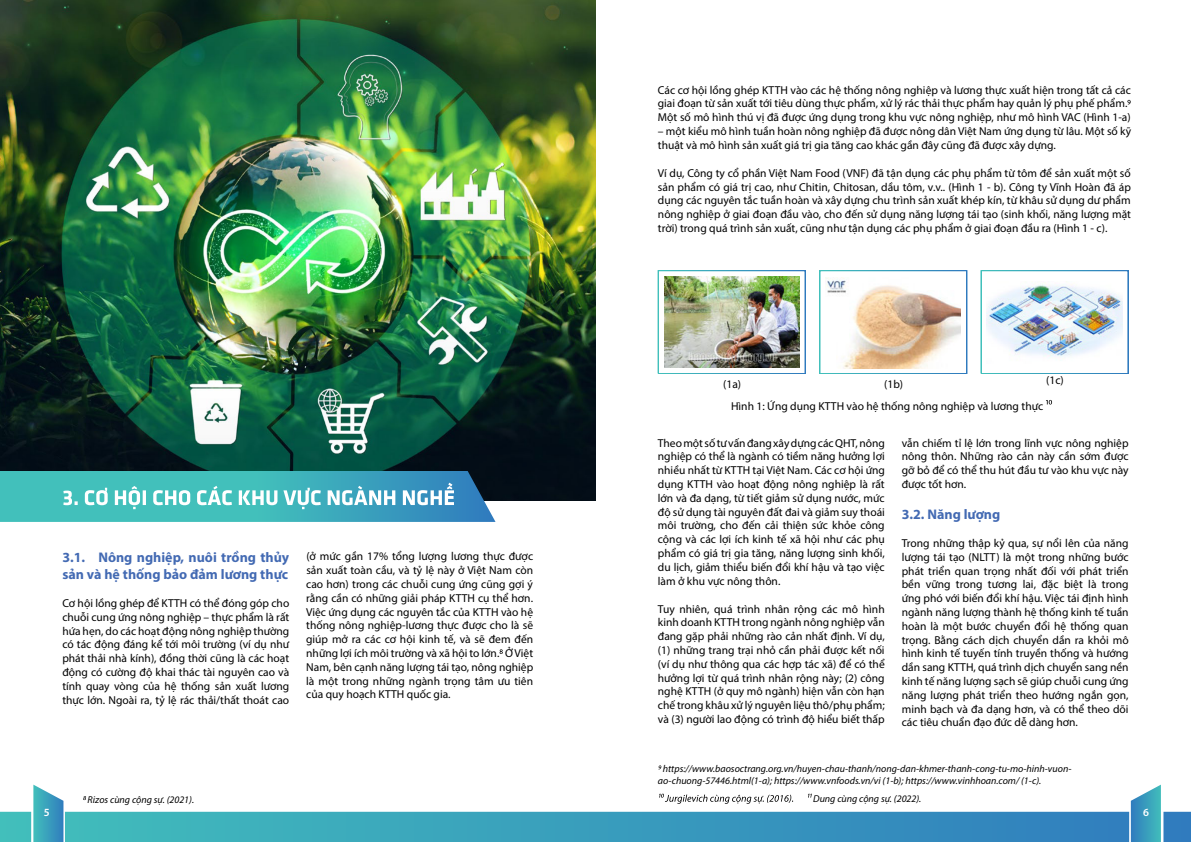
<style>
.page{position:relative;width:1191px;height:842px;background:#fff}
.page>*{position:absolute;margin:0;border:0;box-sizing:border-box;transform-origin:0 0}
.t1{font:700 14px/16.8px "Myriad Pro";color:#436ab3}
.t2{font:11.5px/13.8px "Myriad Pro";color:#000;text-align:justify}
.t3{font:600 11px "Myriad Pro";color:#fff}
.t4{font:italic 10px/12px "Myriad Pro";color:#000}
</style>
<div class="page">
<img style="left:0;top:0;width:595px;height:501px">
<svg style="left:0;top:471px;width:495px;height:51px;background:#53b6bf"></svg>
<svg style="left:1046px;top:400px;width:6px;height:4px"></svg>
<svg style="left:499px;top:649px;width:4px;height:5px"></svg>
<img style="left:657px;top:270px;width:149px;height:104px">
<svg style="left:819px;top:270px;width:148px;height:104px"></svg>
<img style="left:980px;top:270px;width:149px;height:104px">
<svg style="left:0;top:785px;width:1191px;height:57px"></svg>
<p class="t2" style="left:658px;top:83px;width:474px;text-align:left">Các cơ hội lồng ghép KTTH vào các hệ thống nông nghiệp và lương thực xuất hiện trong tất cả các giai đoạn từ sản xuất tới tiêu dùng thực phẩm, xử lý rác thải thực phẩm hay quản lý phụ phế phẩm.<br>Một số mô hình thú vị đã được ứng dụng trong khu vực nông nghiệp, như mô hình VAC (Hình 1-a)</p>
<p class="t2" style="left:658px;top:124px;width:475px">– một kiểu mô hình tuần hoàn nông nghiệp đã được nông dân Việt Nam ứng dụng từ lâu. Một số kỹ thuật và mô hình sản xuất giá trị gia tăng cao khác gần đây cũng đã được xây dựng.</p>
<p class="t2" style="left:658px;top:166px;width:474px">Ví dụ, Công ty cổ phần Việt Nam Food (VNF) đã tận dụng các phụ phẩm từ tôm để sản xuất một số sản phẩm có giá trị cao, như Chitin, Chitosan, dầu tôm, v.v.. (Hình 1 - b). Công ty Vĩnh Hoàn đã áp dụng các nguyên tắc tuần hoàn và xây dựng chu trình sản xuất khép kín, từ khâu sử dụng dư phẩm nông nghiệp ở giai đoạn đầu vào, cho đến sử dụng năng lượng tái tạo (sinh khối, năng lượng mặt trời) trong quá trình sản xuất, cũng như tận dụng các phụ phẩm ở giai đoạn đầu ra (Hình 1 - c).</p>
<p class="t2" style="left:723px;top:377px;width:19px">(1a)</p>
<p class="t2" style="left:884px;top:377px;width:20px">(1b)</p>
<p class="t2" style="left:1046px;top:373px;width:19px">(1c)</p>
<p class="t1" style="left:62px;top:549px;width:228px">3.1. Nông nghiệp, nuôi trồng thủy sản và hệ thống bảo đảm lương thực</p>
<p class="t2" style="left:62px;top:596px;width:228px">Cơ hội lồng ghép để KTTH có thể đóng góp cho chuỗi cung ứng nông nghiệp – thực phẩm là rất hứa hẹn, do các hoạt động nông nghiệp thường có tác động đáng kể tới môi trường (ví dụ như phát thải nhà kính), đồng thời cũng là các hoạt động có cường độ khai thác tài nguyên cao và tính quay vòng của hệ thống sản xuất lương thực lớn. Ngoài ra, tỷ lệ rác thải/thất thoát cao</p>
<p class="t2" style="left:306px;top:549px;width:228px">(ở mức gần 17% tổng lượng lương thực được sản xuất toàn cầu, và tỷ lệ này ở Việt Nam còn cao hơn) trong các chuỗi cung ứng cũng gợi ý rằng cần có những giải pháp KTTH cụ thể hơn.<br>Việc ứng dụng các nguyên tắc của KTTH vào hệ thống nông nghiệp-lương thực được cho là sẽ giúp mở ra các cơ hội kinh tế, và sẽ đem đến những lợi ích môi trường và xã hội to lớn. ỞViệt Nam, bên cạnh năng lượng tái tạo, nông nghiệp là một trong những ngành trọng tâm ưu tiên của quy hoạch KTTH quốc gia.</p>
<p class="t2" style="left:731px;top:399px;width:314px">Hình 1: Ứng dụng KTTH vào hệ thống nông nghiệp và lương thực</p>
<p class="t2" style="left:658px;top:436px;width:228px">TheomộtsốtưvấnđangxâydựngcácQHT,nông nghiệp có thể là ngành có tiềm năng hưởng lợi nhiều nhất từ KTTH tại Việt Nam. Các cơ hội ứng dụng KTTH vào hoạt động nông nghiệp là rất lớn và đa dạng, từ tiết giảm sử dụng nước, mức độ sử dụng tài nguyên đất đai và giảm suy thoái môi trường, cho đến cải thiện sức khỏe công cộng và các lợi ích kinh tế xã hội như các phụ phẩm có giá trị gia tăng, năng lượng sinh khối, du lịch, giảm thiểu biến đổi khí hậu và tạo việc làm ở khu vực nông thôn.</p>
<p class="t2" style="left:658px;top:602px;width:228px">Tuy nhiên, quá trình nhân rộng các mô hình kinh doanh KTTH trong ngành nông nghiệp vẫn đang gặp phải những rào cản nhất định. Ví dụ, (1) những trang trại nhỏ cần phải được kết nối (ví dụ như thông qua các hợp tác xã) để có thể hưởng lợi từ quá trình nhân rộng này; (2) công nghệ KTTH (ở quy mô ngành) hiện vẫn còn hạn chế trong khâu xử lý nguyên liệu thô/phụ phẩm; và (3) người lao động có trình độ hiểu biết thấp</p>
<p class="t2" style="left:901px;top:436px;width:228px">vẫn chiếm tỉ lệ lớn trong lĩnh vực nông nghiệp nông thôn. Những rào cản này cần sớm được gỡ bỏ để có thể thu hút đầu tư vào khu vực này được tốt hơn.</p>
<p class="t1" style="left:901px;top:505px;width:100px">3.2. Năng lượng</p>
<p class="t2" style="left:901px;top:536px;width:228px">Trong những thập kỷ qua, sự nổi lên của năng lượng tái tạo (NLTT) là một trong những bước phát triển quan trọng nhất đối với phát triển bền vững trong tương lai, đặc biệt là trong ứng phó với biến đổi khí hậu. Việc tái định hình ngành năng lượng thành hệ thống kinh tế tuần hoàn là một bước chuyển đổi hệ thống quan trọng. Bằng cách dịch chuyển dần ra khỏi mô hình kinh tế tuyến tính truyền thống và hướng dần sang KTTH, quá trình dịch chuyển sang nền kinh tế năng lượng sạch sẽ giúp chuỗi cung ứng năng lượng phát triển theo hướng ngắn gọn, minh bạch và đa dạng hơn, và có thể theo dõi các tiêu chuẩn đạo đức dễ dàng hơn.</p>
<p class="t4" style="left:658px;top:762px;width:415px;text-indent:5px">https://www.baosoctrang.org.vn/huyen-chau-thanh/nong-dan-khmer-thanh-cong-tu-mo-hinh-vuon&shy;ao-chuong-57446.html(1-a); https://www.vnfoods.vn/vi (1-b); https://www.vinhhoan.com/ (1-c).</p>
<p class="t4" style="left:88px;top:793px;width:108px">Rizos cùng cộng sự. (2021).</p>
<p class="t4" style="left:813px;top:792px;width:110px">Dung cùng cộng sự. (2022).</p>
<p class="t3" style="left:44px;top:805px;width:7px">5</p>
<p class="t3" style="left:1143px;top:805px;width:7px">6</p>
</div>
